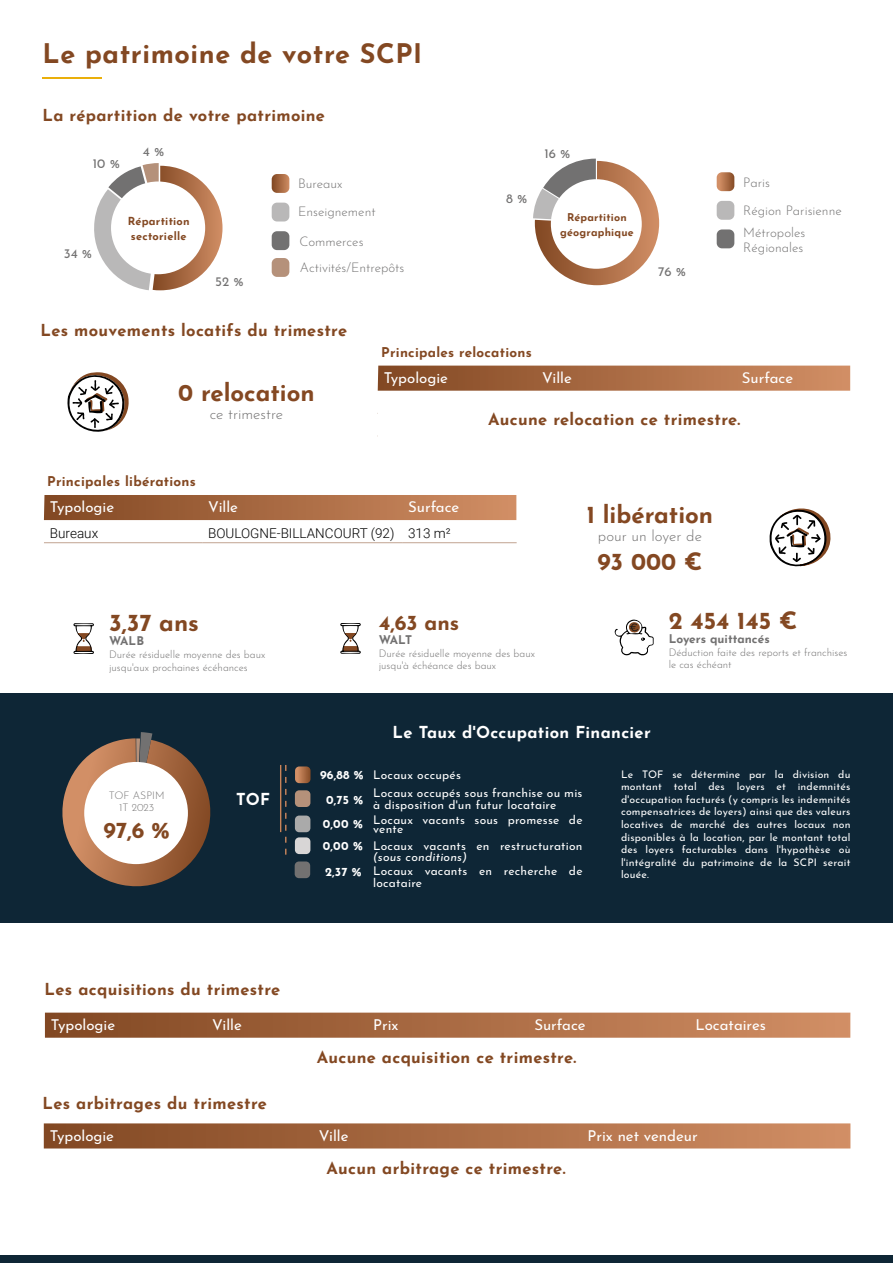
<style>
.page{position:relative;width:893px;height:1263px;background:#fff}
.page>*{position:absolute;margin:0;border:0;box-sizing:border-box;transform-origin:0 0}
.t1{font:700 27px "Josefin Sans";letter-spacing:.02em;color:#834822}
.t2{font:700 24px "Josefin Sans";color:#844822}
.t3{font:700 24px "Josefin Sans";color:#834822}
.t4{font:700 22.5px "Josefin Sans";color:#834822}
.t5{font:700 21px "Josefin Sans";color:#834822}
.t6{font:700 16.5px "Josefin Sans";letter-spacing:.02em;color:#834822}
.t7{font:700 16.5px "Josefin Sans";letter-spacing:.02em;color:#fff}
.t8{font:15px "Josefin Sans";color:#fff}
.t9{font:300 15px "Josefin Sans";color:#727171}
.t10{font:700 13.5px "Josefin Sans";letter-spacing:.02em;color:#834822}
.t11{font:300 13.5px "Roboto";color:#000}
.t12{font:300 13.2px/22px "Josefin Sans";color:#727171}
.t13{font:13.2px "Josefin Sans";color:#727171}
.t14{font:12px/11.6px "Josefin Sans";letter-spacing:.02em;color:#fff}
.t15{font:700 12px/24.5px "Josefin Sans";letter-spacing:.02em;color:#fff}
.t16{font:700 12px "Josefin Sans";color:#727171}
.t17{font:italic 12px "Josefin Sans";letter-spacing:.02em;color:#fff}
.t18{font:700 11.1px/15.5px "Josefin Sans";letter-spacing:.02em;color:#834822}
.t19{font:700 10.65px/14.9px "Josefin Sans";letter-spacing:.02em;color:#834822;text-align:center}
.t20{font:10.5px/12.6px "Josefin Sans";letter-spacing:.02em;color:#fff;text-align:justify}
.t21{font:300 10.5px/12.6px "Josefin Sans";color:#727171}
</style>
<div class="page">
<div style="left:0;top:693px;width:893px;height:229px;background:#0e2636"></div>
<svg style="left:94px;top:163px;width:128px;height:127px"></svg>
<svg style="left:272px;top:174px;width:17px;height:19px"></svg>
<div style="left:272px;top:203px;width:17px;height:18px;background:#b9b8b8;border-radius:5px"></div>
<div style="left:272px;top:231px;width:17px;height:19px;background:#727171;border-radius:5px"></div>
<div style="left:272px;top:258px;width:17px;height:19px;background:#b5917a;border-radius:5px"></div>
<div style="left:111px;top:181px;width:94px;height:93px;background:#fff;border-radius:50%"></div>
<svg style="left:533px;top:159px;width:63px;height:63px"></svg>
<svg style="left:535px;top:161px;width:124px;height:124px;background:#a8795b"></svg>
<svg style="left:717px;top:172px;width:17px;height:19px"></svg>
<div style="left:717px;top:201px;width:17px;height:19px;background:#b9b8b8;border-radius:5px"></div>
<div style="left:717px;top:229px;width:17px;height:19px;background:#727171;border-radius:5px"></div>
<div style="left:551px;top:179px;width:91px;height:90px;background:#fff;border-radius:50%"></div>
<hr style="left:43px;top:78px;width:59px;height:1px;background:#eaaf0a">
<svg style="left:44px;top:1123px;width:806px;height:25px;background:#aa6d46"></svg>
<svg style="left:45px;top:1013px;width:805px;height:25px;background:#aa6c45"></svg>
<svg style="left:378px;top:366px;width:472px;height:25px;background:#aa6c45"></svg>
<svg style="left:44px;top:495px;width:472px;height:25px;background:#a96a43"></svg>
<hr style="left:44px;top:542px;width:158px;height:1px;background:#c1a391">
<hr style="left:202px;top:542px;width:200px;height:1px;background:#c1a391">
<hr style="left:402px;top:542px;width:115px;height:1px;background:#c1a391">
<svg style="left:62px;top:732px;width:149px;height:155px"></svg>
<div style="left:84px;top:762px;width:104px;height:102px;background:#fff;border-radius:50%"></div>
<svg style="left:295px;top:766px;width:16px;height:17px"></svg>
<div style="left:295px;top:790px;width:15px;height:17px;background:#b5917a;border-radius:4px"></div>
<div style="left:295px;top:815px;width:15px;height:17px;background:#aaa;border-radius:4px"></div>
<div style="left:295px;top:837px;width:15px;height:17px;background:#d8d6d6;border-radius:4px"></div>
<div style="left:295px;top:861px;width:15px;height:17px;background:#727171;border-radius:4px"></div>
<hr style="left:280px;top:765px;width:1px;height:67px;background:#fff">
<svg style="left:285px;top:765px;width:2px;height:90px"></svg>
<svg style="left:770px;top:508px;width:60px;height:58px"></svg>
<svg style="left:68px;top:372px;width:61px;height:60px"></svg>
<svg style="left:615px;top:620px;width:39px;height:35px"></svg>
<svg style="left:73px;top:623px;width:21px;height:31px"></svg>
<svg style="left:340px;top:623px;width:21px;height:31px"></svg>
<div style="left:0;top:1256px;width:893px;height:7px;background:#0e2635"></div>
<h1 class="t1" style="left:43px;top:29px;width:381px">Le patrimoine de votre SCPI</h1>
<h3 class="t6" style="left:43px;top:101px;width:284px">La répartition de votre patrimoine</h3>
<p class="t13" style="left:93px;top:153px;width:28px">10 %</p>
<p class="t13" style="left:143px;top:141px;width:23px">4 %</p>
<p class="t12" style="left:298px;top:171px;width:46px">Bureaux</p>
<p class="t13" style="left:506px;top:187px;width:23px">8 %</p>
<p class="t13" style="left:544px;top:143px;width:27px">16 %</p>
<p class="t12" style="left:743px;top:170px;width:28px">Paris</p>
<p class="t13" style="left:64px;top:243px;width:30px">34 %</p>
<p class="t18" style="left:128px;top:211px;width:63px">Répartition sectorielle</p>
<p class="t12" style="left:743px;top:198px;width:100px">Région Parisienne<br>Métropoles</p>
<p class="t12" style="left:743px;top:235px;width:62px">Régionales</p>
<p class="t12" style="left:298px;top:200px;width:79px">Enseignement</p>
<p class="t19" style="left:560px;top:208px;width:75px">Répartition géographique</p>
<p class="t12" style="left:299px;top:229px;width:66px">Commerces</p>
<p class="t13" style="left:215px;top:270px;width:30px">52 %</p>
<p class="t12" style="left:300px;top:255px;width:106px">Activités/Entrepôts</p>
<p class="t13" style="left:658px;top:260px;width:29px">76 %</p>
<h3 class="t6" style="left:40px;top:316px;width:308px">Les mouvements locatifs du trimestre</h3>
<h2 class="t2" style="left:178px;top:371px;width:138px">0 relocation</h2>
<h3 class="t9" style="left:210px;top:402px;width:75px">ce trimestre</h3>
<p class="t10" style="left:47px;top:470px;width:150px">Principales libérations</p>
<p class="t10" style="left:381px;top:340px;width:152px">Principales relocations</p>
<h3 class="t8" style="left:384px;top:365px;width:66px">Typologie</h3>
<h3 class="t8" style="left:542px;top:365px;width:31px">Ville</h3>
<h3 class="t8" style="left:742px;top:365px;width:53px">Surface</h3>
<h3 class="t6" style="left:488px;top:404px;width:254px">Aucune relocation ce trimestre.</h3>
<h3 class="t8" style="left:50px;top:494px;width:66px">Typologie</h3>
<h3 class="t8" style="left:208px;top:494px;width:31px">Ville</h3>
<h3 class="t8" style="left:408px;top:494px;width:53px">Surface</h3>
<p class="t11" style="left:50px;top:524px;width:50px">Bureaux</p>
<p class="t11" style="left:208px;top:524px;width:244px">BOULOGNE-BILLANCOURT (92) 313 m²</p>
<h2 class="t3" style="left:109px;top:601px;width:91px">3,37 ans</h2>
<p class="t16" style="left:109px;top:630px;width:36px">WALB</p>
<p class="t21" style="left:109px;top:647px;width:158px">Durée résiduelle moyenne des baux jusqu'aux prochaines écéhances</p>
<h3 class="t5" style="left:379px;top:604px;width:82px">4,63 ans</h3>
<p class="t16" style="left:379px;top:629px;width:35px">WALT</p>
<p class="t21" style="left:379px;top:646px;width:158px">Durée résiduelle moyenne des baux jusqu'à échéance des baux</p>
<h2 class="t2" style="left:587px;top:493px;width:128px">1 libération</h2>
<h3 class="t9" style="left:598px;top:524px;width:106px">pour un loyer de</h3>
<h2 class="t2" style="left:597px;top:540px;width:106px">93 000 €</h2>
<h2 class="t3" style="left:669px;top:599px;width:130px">2 454 145 €</h2>
<p class="t16" style="left:669px;top:628px;width:103px">Loyers quittancés</p>
<p class="t21" style="left:669px;top:645px;width:180px">Déduction faite des reports et franchises le cas échéant</p>
<p class="t21" style="left:109px;top:787px;width:57px;text-align:center">TOF ASPIM<br>1T 2023</p>
<h3 class="t4" style="left:103px;top:810px;width:68px">97,6 %</h3>
<h3 class="t7" style="left:236px;top:784px;width:35px">TOF</h3>
<h3 class="t6" style="left:45px;top:974px;width:237px">Les acquisitions du trimestre</h3>
<h3 class="t7" style="left:393px;top:717px;width:260px">Le Taux d'Occupation Financier</h3>
<p class="t15" style="left:320px;top:760px;width:45px">96,88 %</p>
<p class="t15" style="left:323px;top:785px;width:42px">0,75 %<br>0,00 %</p>
<p class="t15" style="left:323px;top:832px;width:41px">0,00 %</p>
<p class="t15" style="left:325px;top:857px;width:38px">2,37 %</p>
<p class="t14" style="left:373px;top:767px;width:89px">Locaux occupés</p>
<p class="t20" style="left:621px;top:766px;width:231px">Le TOF se détermine par la division du montant total des loyers et indemnités d'occupation facturés (y compris les indemnités compensatrices de loyers) ainsi que des valeurs locatives de marché des autres locaux non disponibles à la location, par le montant total des loyers facturables dans l'hypothèse où l'intégralité du patrimoine de la SCPI serait louée.</p>
<p class="t14" style="left:373px;top:786px;width:211px">Locaux occupés sous franchise ou mis à disposition d'un futur locataire</p>
<p class="t14" style="left:373px;top:814px;width:211px;line-height:8.7px">Locaux vacants sous promesse de vente</p>
<p class="t14" style="left:373px;top:838px;width:211px">Locaux vacants en restructuration</p>
<p class="t17" style="left:373px;top:847px;width:95px">(sous conditions)</p>
<p class="t14" style="left:373px;top:864px;width:211px">Locaux vacants en recherche de locataire</p>
<h3 class="t8" style="left:51px;top:1012px;width:66px">Typologie</h3>
<h3 class="t8" style="left:212px;top:1012px;width:31px">Ville</h3>
<h3 class="t8" style="left:373px;top:1012px;width:27px">Prix</h3>
<h3 class="t8" style="left:534px;top:1012px;width:53px">Surface</h3>
<h3 class="t8" style="left:695px;top:1012px;width:72px">Locataires</h3>
<h3 class="t6" style="left:317px;top:1042px;width:261px">Aucune acquisition ce trimestre.</h3>
<h3 class="t6" style="left:43px;top:1089px;width:226px">Les arbitrages du trimestre</h3>
<h3 class="t8" style="left:50px;top:1123px;width:66px">Typologie</h3>
<h3 class="t8" style="left:319px;top:1123px;width:31px">Ville</h3>
<h3 class="t8" style="left:588px;top:1123px;width:112px">Prix net vendeur</h3>
<h3 class="t6" style="left:326px;top:1153px;width:241px">Aucun arbitrage ce trimestre.</h3>
</div>
